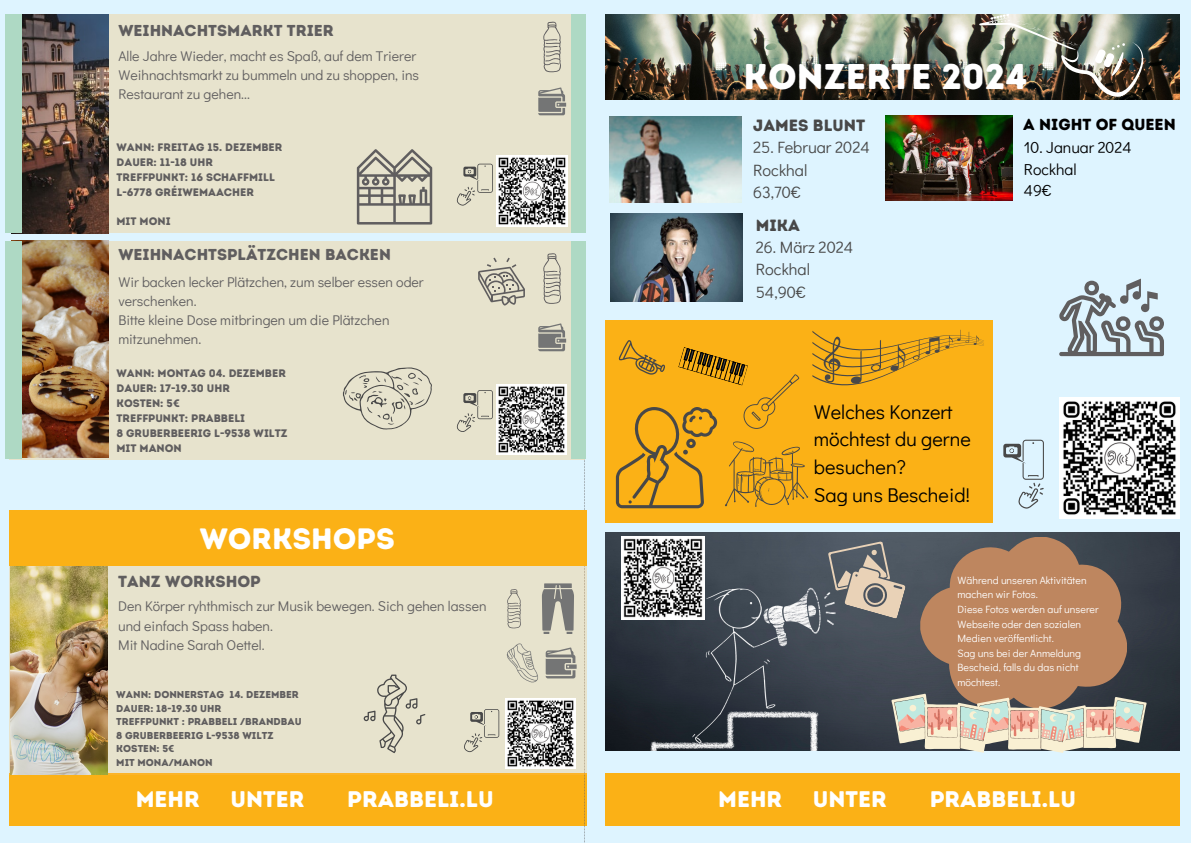
<style>
.page{position:relative;width:1191px;height:843px;background:#fff}
.page>*{position:absolute;margin:0;border:0;box-sizing:border-box;transform-origin:0 0}
.t1{font:35.7px "Intro Rust Base";color:#fff}
.t2{font:29.5px "Intro Rust Base";color:#fff}
.t3{font:22.6px "Intro Rust Base";color:#fff}
.t4{font:19.9px/27.7px "Didact Gothic";color:#000}
.t5{font:16.3px "Didact Gothic";color:#484848}
.t6{font:16.3px "Intro Rust Base";color:#484848}
.t7{font:16px "Intro Rust Base";color:#000}
.t8{font:16px "Intro Rust Base";color:#605e5f}
.t9{font:15.8px "Intro Rust Base";color:#605e5f}
.t10{font:15.8px "Didact Gothic";color:#000}
.t11{font:14.1px/19px "Didact Gothic";color:#605e5f}
.t12{font:14px/19.5px "Didact Gothic";color:#605e5f}
.t13{font:10.9px "Intro Rust Base";color:#605e5f}
.t14{font:10.5px/14.5px "Didact Gothic";color:#fff}
.t15{font:10px "Intro Rust Base";color:#605e5f}
</style>
<div class="page">
<div style="left:0;top:0;width:1190px;height:842px;background:#def4ff"></div>
<div style="left:605px;top:773px;width:574px;height:52px;background:#fbb116"></div>
<img style="left:605px;top:14px;width:574px;height:85px">
<img style="left:978px;top:14px;width:187px;height:86px">
<svg style="left:1003px;top:439px;width:40px;height:69px"></svg>
<svg style="left:1059px;top:278px;width:104px;height:78px"></svg>
<img style="left:609px;top:116px;width:132px;height:86px">
<img style="left:610px;top:213px;width:132px;height:88px">
<img style="left:605px;top:532px;width:574px;height:218px">
<svg style="left:819px;top:532px;width:327px;height:220px;background:#8c796b"></svg>
<img style="left:621px;top:536px;width:83px;height:83px">
<div style="left:10px;top:773px;width:577px;height:52px;background:#fbb116"></div>
<div style="left:605px;top:320px;width:387px;height:202px;background:#fbb116"></div>
<svg style="left:615px;top:329px;width:368px;height:179px"></svg>
<img style="left:1059px;top:397px;width:120px;height:121px">
<svg style="left:584px;top:458px;width:1px;height:384px"></svg>
<div style="left:10px;top:510px;width:577px;height:56px;background:#fbb116"></div>
<div style="left:10px;top:14px;width:574px;height:219px;background:#e7e3cd"></div>
<svg style="left:543px;top:22px;width:18px;height:50px"></svg>
<svg style="left:538px;top:87px;width:28px;height:28px"></svg>
<svg style="left:456px;top:164px;width:36px;height:41px"></svg>
<img style="left:21px;top:14px;width:88px;height:219px">
<svg style="left:357px;top:149px;width:75px;height:75px"></svg>
<div style="left:10px;top:566px;width:577px;height:208px;background:#e7e3cd"></div>
<svg style="left:464px;top:709px;width:35px;height:42px"></svg>
<img style="left:10px;top:566px;width:98px;height:208px">
<svg style="left:545px;top:647px;width:31px;height:31px"></svg>
<svg style="left:506px;top:643px;width:32px;height:39px"></svg>
<svg style="left:363px;top:674px;width:62px;height:78px"></svg>
<svg style="left:507px;top:589px;width:13px;height:39px"></svg>
<svg style="left:542px;top:583px;width:32px;height:50px"></svg>
<div style="left:570px;top:14px;width:15px;height:219px;background:#aed9c4"></div>
<div style="left:5px;top:14px;width:16px;height:219px;background:#aed9c4"></div>
<div style="left:10px;top:241px;width:574px;height:218px;background:#e7e3cd"></div>
<svg style="left:538px;top:323px;width:28px;height:28px"></svg>
<svg style="left:456px;top:390px;width:36px;height:42px"></svg>
<img style="left:21px;top:241px;width:88px;height:216px">
<div style="left:570px;top:241px;width:15px;height:217px;background:#aed9c4"></div>
<div style="left:5px;top:241px;width:16px;height:217px;background:#aed9c4"></div>
<svg style="left:342px;top:367px;width:90px;height:62px"></svg>
<svg style="left:543px;top:253px;width:18px;height:51px"></svg>
<svg style="left:478px;top:257px;width:46px;height:48px"></svg>
<img style="left:885px;top:115px;width:127px;height:85px">
<img style="left:496px;top:384px;width:70px;height:70px">
<img style="left:505px;top:698px;width:70px;height:70px">
<img style="left:496px;top:156px;width:71px;height:70px">
<p class="t9" style="left:118px;top:21px;width:217px">WEIHNACHTSMARKT TRIER</p>
<p class="t11" style="left:118px;top:46px;width:302px">Alle Jahre Wieder, macht es Spaß, auf dem Trierer<br>Weihnachtsmarkt zu bummeln und zu shoppen, ins<br>Restaurant zu gehen...</p>
<p class="t13" style="left:116px;top:141px;width:167px">WANN: FREITAG 15. DEZEMBER</p>
<p class="t13" style="left:116px;top:155px;width:98px">DAUER: 11-18 UHR</p>
<p class="t13" style="left:116px;top:170px;width:160px">TREFFPUNKT: 16 SCHAFFMILL</p>
<p class="t13" style="left:116px;top:185px;width:139px">L-6778 GRÉIWEMAACHER</p>
<p class="t13" style="left:116px;top:215px;width:56px">MIT MONI</p>
<p class="t9" style="left:118px;top:244px;width:274px">WEIHNACHTSPLÄTZCHEN BACKEN</p>
<p class="t11" style="left:118px;top:272px;width:307px">Wir backen lecker Plätzchen, zum selber essen oder verschenken.</p>
<p class="t11" style="left:118px;top:310px;width:273px">Bitte kleine Dose mitbringen um die Plätzchen mitzunehmen.</p>
<p class="t13" style="left:116px;top:367px;width:171px">WANN: MONTAG 04. DEZEMBER</p>
<p class="t13" style="left:116px;top:382px;width:115px">DAUER: 17-19.30 UHR</p>
<p class="t13" style="left:116px;top:396px;width:65px">KOSTEN: 5€</p>
<p class="t13" style="left:116px;top:411px;width:130px">TREFFPUNKT: PRABBELI</p>
<p class="t13" style="left:116px;top:426px;width:173px">8 GRUBERBEERIG L-9538 WILTZ</p>
<p class="t13" style="left:116px;top:441px;width:67px">MIT MANON</p>
<p class="t2" style="left:200px;top:520px;width:196px">WORKSHOPS</p>
<p class="t8" style="left:118px;top:572px;width:144px">TANZ WORKSHOP</p>
<p class="t12" style="left:118px;top:596px;width:370px">Den Körper ryhthmisch zur Musik bewegen. Sich gehen lassen und einfach Spass haben.</p>
<p class="t12" style="left:118px;top:635px;width:148px">Mit Nadine Sarah Oettel.</p>
<p class="t15" style="left:116px;top:688px;width:184px">WANN: DONNERSTAG 14. DEZEMBER</p>
<p class="t15" style="left:116px;top:702px;width:107px">DAUER: 18-19.30 UHR</p>
<p class="t15" style="left:116px;top:715px;width:187px">TREFFPUNKT : PRABBELI /BRANDBAU</p>
<p class="t15" style="left:116px;top:729px;width:159px">8 GRUBERBEERIG L-9538 WILTZ</p>
<p class="t15" style="left:116px;top:742px;width:60px">KOSTEN: 5€</p>
<p class="t15" style="left:116px;top:756px;width:98px">MIT MONA/MANON</p>
<p class="t1" style="left:743px;top:55px;width:285px">KONZERTE 2024</p>
<p class="t6" style="left:753px;top:115px;width:113px">JAMES BLUNT</p>
<p class="t5" style="left:753px;top:136px;width:118px">25. Februar 2024</p>
<p class="t5" style="left:753px;top:158px;width:56px">Rockhal</p>
<p class="t5" style="left:753px;top:181px;width:49px">63,70€</p>
<p class="t6" style="left:755px;top:215px;width:46px">MIKA</p>
<p class="t5" style="left:755px;top:236px;width:99px">26. März 2024</p>
<p class="t5" style="left:755px;top:258px;width:56px">Rockhal</p>
<p class="t5" style="left:755px;top:281px;width:52px">54,90€</p>
<p class="t7" style="left:1023px;top:114px;width:154px">A NIGHT OF QUEEN</p>
<p class="t10" style="left:1023px;top:136px;width:109px">10. Januar 2024</p>
<p class="t10" style="left:1023px;top:158px;width:54px">Rockhal</p>
<p class="t10" style="left:1023px;top:180px;width:29px">49€</p>
<p class="t4" style="left:813px;top:397px;width:158px">Welches Konzert möchtest du gerne besuchen?</p>
<p class="t4" style="left:813px;top:480px;width:158px">Sag uns Bescheid!</p>
<p class="t14" style="left:957px;top:572px;width:131px">Während unseren Aktivitäten machen wir Fotos.</p>
<p class="t14" style="left:957px;top:601px;width:143px">Diese Fotos werden auf unserer<br>Webseite oder den sozialen<br>Medien veröffentlicht.</p>
<p class="t14" style="left:957px;top:645px;width:125px">Sag uns bei der Anmeldung<br>Bescheid, falls du das nicht möchtest.</p>
<p class="t3" style="left:136px;top:785px;width:66px">MEHR</p>
<p class="t3" style="left:230px;top:785px;width:75px">UNTER</p>
<p class="t3" style="left:347px;top:785px;width:148px">PRABBELI.LU</p>
<p class="t3" style="left:718px;top:785px;width:66px">MEHR</p>
<p class="t3" style="left:812px;top:785px;width:75px">UNTER</p>
<p class="t3" style="left:929px;top:785px;width:148px">PRABBELI.LU</p>
</div>
